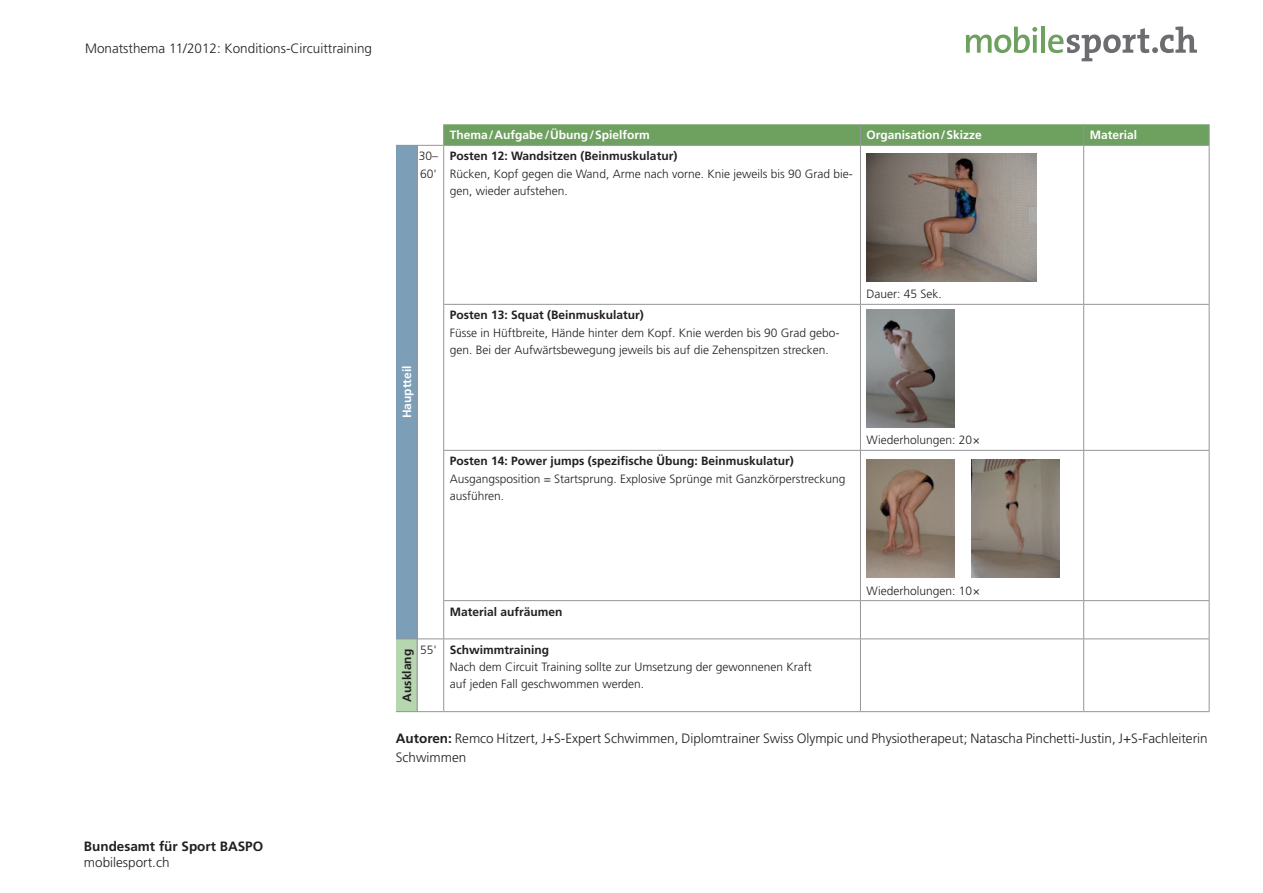
<style>
.page{position:relative;width:1263px;height:893px;background:#fff}
.page>*{position:absolute;margin:0;border:0;box-sizing:border-box;transform-origin:0 0}
.Gundtext_d{font:300 13.5px/18.8px "Frutiger LT";color:#231f20}
.t1{font:700 13.5px "Frutiger LT";color:#231f20}
.Tabelle_d{font:300 12px/17.2px "Frutiger LT";color:#231f20}
.Tabelle_d-2{font:700 12px "Frutiger LT";color:#231f20}
.Tabelle_d-3{font:700 12px "Frutiger LT";color:#fff}
.s1{font-weight:700}
</style>
<div class="page">
<svg style="left:966px;top:27px;width:71px;height:26px"></svg>
<hr style="left:1041px;top:27px;width:4px;height:26px;background:#6ea060">
<svg style="left:1048px;top:27px;width:149px;height:34px"></svg>
<div style="left:396px;top:145px;width:21px;height:494px;background:#7d9eb7"></div>
<div style="left:396px;top:639px;width:21px;height:73px;background:#b5d6ae"></div>
<hr style="left:860px;top:146px;width:1px;height:158px;background:#939598">
<hr style="left:1083px;top:146px;width:1px;height:158px;background:#939598">
<hr style="left:1209px;top:146px;width:1px;height:158px;background:#939598">
<hr style="left:860px;top:305px;width:1px;height:145px;background:#939598">
<hr style="left:1083px;top:305px;width:1px;height:145px;background:#939598">
<hr style="left:1209px;top:305px;width:1px;height:145px;background:#939598">
<hr style="left:860px;top:451px;width:1px;height:149px;background:#939598">
<hr style="left:1083px;top:451px;width:1px;height:149px;background:#939598">
<hr style="left:1209px;top:451px;width:1px;height:149px;background:#939598">
<hr style="left:860px;top:601px;width:1px;height:37px;background:#939598">
<hr style="left:1083px;top:601px;width:1px;height:37px;background:#939598">
<hr style="left:1209px;top:601px;width:1px;height:37px;background:#939598">
<hr style="left:860px;top:639px;width:1px;height:72px;background:#939598">
<hr style="left:1083px;top:639px;width:1px;height:72px;background:#939598">
<hr style="left:1209px;top:639px;width:1px;height:72px;background:#939598">
<hr style="left:417px;top:146px;width:1px;height:158px;background:#939598">
<hr style="left:443px;top:146px;width:1px;height:158px;background:#939598">
<hr style="left:417px;top:304px;width:1px;height:146px;background:#939598">
<hr style="left:443px;top:305px;width:1px;height:145px;background:#939598">
<hr style="left:417px;top:450px;width:1px;height:151px;background:#939598">
<hr style="left:443px;top:451px;width:1px;height:149px;background:#939598">
<hr style="left:417px;top:601px;width:1px;height:37px;background:#939598">
<hr style="left:443px;top:601px;width:1px;height:37px;background:#939598">
<hr style="left:417px;top:639px;width:1px;height:72px;background:#939598">
<hr style="left:443px;top:639px;width:1px;height:72px;background:#939598">
<svg style="left:396px;top:124px;width:814px;height:22px;background:#7aa66e"></svg>
<hr style="left:443px;top:304px;width:417px;height:1px;background:#939598">
<hr style="left:860px;top:304px;width:224px;height:1px;background:#939598">
<hr style="left:1084px;top:304px;width:125px;height:1px;background:#939598">
<hr style="left:443px;top:450px;width:417px;height:1px;background:#939598">
<hr style="left:860px;top:450px;width:224px;height:1px;background:#939598">
<hr style="left:1084px;top:450px;width:125px;height:1px;background:#939598">
<hr style="left:443px;top:600px;width:417px;height:1px;background:#939598">
<hr style="left:860px;top:600px;width:224px;height:1px;background:#939598">
<hr style="left:1084px;top:600px;width:125px;height:1px;background:#939598">
<svg style="left:396px;top:638px;width:48px;height:1px"></svg>
<hr style="left:444px;top:638px;width:416px;height:1px;background:#939598">
<hr style="left:860px;top:638px;width:224px;height:1px;background:#939598">
<hr style="left:1084px;top:638px;width:125px;height:1px;background:#939598">
<svg style="left:396px;top:711px;width:48px;height:1px"></svg>
<hr style="left:444px;top:711px;width:416px;height:1px;background:#939598">
<hr style="left:860px;top:711px;width:224px;height:1px;background:#939598">
<hr style="left:1084px;top:711px;width:125px;height:1px;background:#939598">
<img style="left:866px;top:154px;width:170px;height:127px">
<img style="left:866px;top:309px;width:88px;height:118px">
<img style="left:866px;top:459px;width:89px;height:118px">
<img style="left:971px;top:459px;width:89px;height:118px">
<p class="Gundtext_d" style="left:85px;top:39px;width:289px">Monatsthema 11/2012: Konditions-Circuittraining</p>
<p class="Tabelle_d-3" style="left:450px;top:128px;width:202px">Thema/Aufgabe/Übung/Spielform</p>
<p class="Tabelle_d-3" style="left:866px;top:128px;width:117px">Organisation/Skizze</p>
<p class="Tabelle_d-3" style="left:1090px;top:128px;width:49px">Material</p>
<p class="Tabelle_d" style="left:419px;top:148px;width:21px">30–<br>60'</p>
<p class="Tabelle_d-2" style="left:450px;top:149px;width:229px">Posten 12: Wandsitzen (Beinmuskulatur)</p>
<p class="Tabelle_d" style="left:450px;top:165px;width:405px">Rücken, Kopf gegen die Wand, Arme nach vorne. Knie jeweils bis 90 Grad bie&shy;gen, wieder aufstehen.</p>
<p class="t1" style="left:84px;top:839px;width:181px">Bundesamt für Sport BASPO</p>
<p class="Gundtext_d" style="left:84px;top:854px;width:87px">mobilesport.ch</p>
<p class="Tabelle_d-3" style="left:400px;top:418px;width:54px;rotate:-90deg">Hauptteil</p>
<p class="Tabelle_d-2" style="left:450px;top:308px;width:196px">Posten 13: Squat (Beinmuskulatur)</p>
<p class="Tabelle_d" style="left:450px;top:324px;width:391px">Füsse in Hüftbreite, Hände hinter dem Kopf. Knie werden bis 90 Grad gebo&shy;gen. Bei der Aufwärtsbewegung jeweils bis auf die Zehenspitzen strecken.</p>
<p class="Tabelle_d" style="left:866px;top:286px;width:77px">Dauer: 45 Sek.</p>
<p class="Tabelle_d-2" style="left:450px;top:454px;width:346px">Posten 14: Power jumps (spezifische Übung: Beinmuskulatur)</p>
<p class="Tabelle_d" style="left:450px;top:470px;width:397px">Ausgangsposition = Startsprung. Explosive Sprünge mit Ganzkörperstreckung ausführen.</p>
<p class="Tabelle_d" style="left:866px;top:432px;width:115px">Wiederholungen: 20×</p>
<p class="Tabelle_d-2" style="left:450px;top:604px;width:114px">Material aufräumen</p>
<p class="Tabelle_d" style="left:420px;top:641px;width:18px">55'</p>
<p class="Tabelle_d-2" style="left:450px;top:643px;width:101px">Schwimmtraining</p>
<p class="Tabelle_d" style="left:450px;top:658px;width:364px">Nach dem Circuit Training sollte zur Umsetzung der gewonnenen Kraft auf jeden Fall geschwommen werden.</p>
<p class="Tabelle_d-2" style="left:400px;top:702px;width:54px;rotate:-90deg">Ausklang</p>
<p class="Tabelle_d" style="left:866px;top:582px;width:115px">Wiederholungen: 10×</p>
<p class="Gundtext_d" style="left:396px;top:729px;width:813px"><span class="s1">Autoren:</span> Remco Hitzert, J+S-Expert Schwimmen, Diplomtrainer Swiss Olympic und Physiotherapeut; Natascha Pinchetti-Justin, J+S-Fachleiterin<br>Schwimmen</p>
</div>
